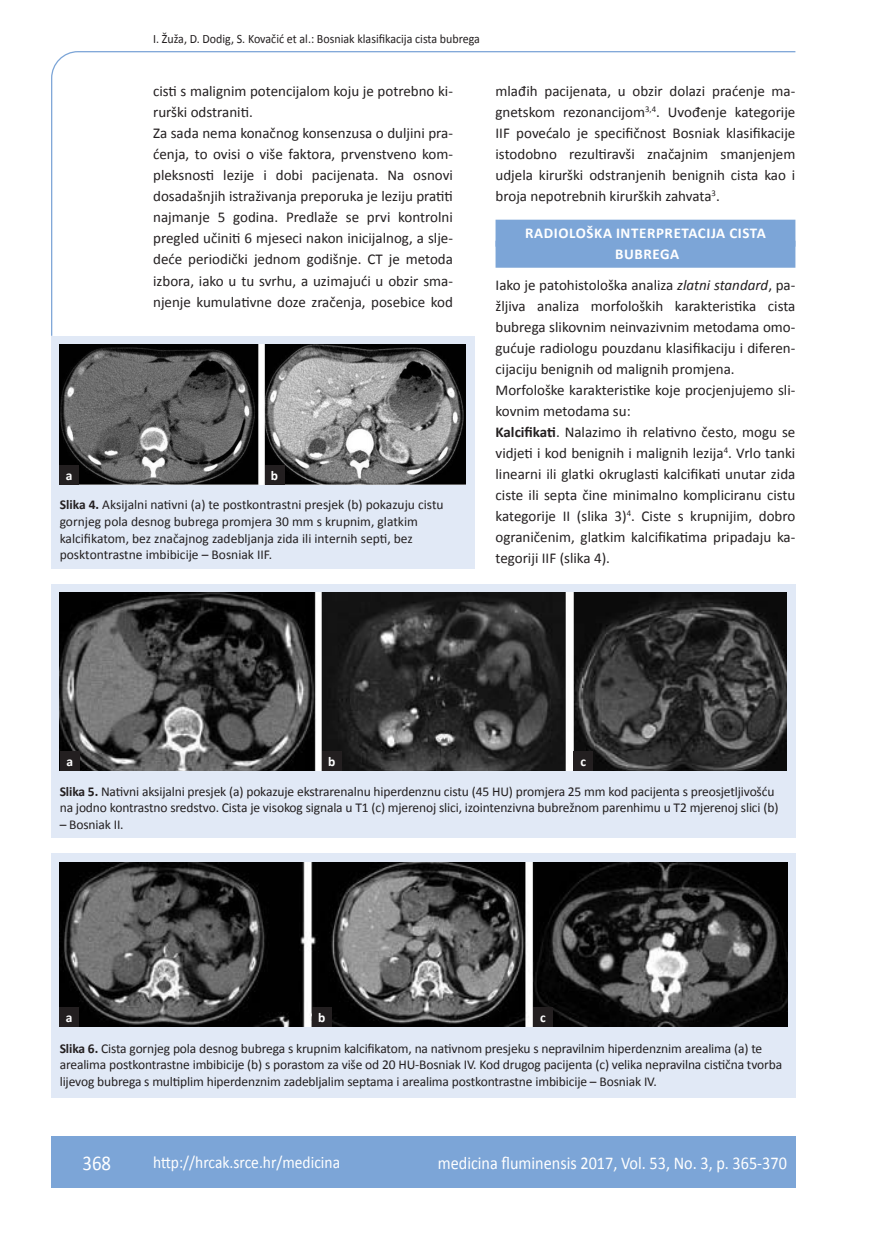
<style>
.page{position:relative;width:872px;height:1234px;background:#fff}
.page>*{position:absolute;margin:0;border:0;box-sizing:border-box;transform-origin:0 0}
.t1{font:21px "Calibri";color:#fff;scale:.9 1}
.t2{font:18px "Calibri";color:#fff;scale:.9 1}
.t3{font:17.25px "Calibri";color:#fff;scale:.9 1}
.t4{font:15px/21px "Calibri";color:#231f20}
.t5{font:700 15px/21px "Calibri";letter-spacing:.04em;color:#fff;text-align:center}
.t6{font:13.5px/16.5px "Calibri";letter-spacing:-.01em;color:#231f20}
.t7{font:700 13.5px "Calibri";color:#fff}
.t8{font:12.75px "Calibri";color:#231f20;scale:.94 1}
.s1{font-style:italic}
.s2{font-weight:700}
</style>
<div class="page">
<svg style="left:51px;top:51px;width:745px;height:286px"></svg>
<div style="left:51px;top:1135px;width:744px;height:51px;background:#7ca5d7"></div>
<div style="left:495px;top:220px;width:300px;height:27px;background:#7ca5d7"></div>
<div style="left:495px;top:241px;width:300px;height:27px;background:#7ca5d7"></div>
<div style="left:51px;top:336px;width:423px;height:233px;background:#e1e9f6"></div>
<img style="left:60px;top:344px;width:406px;height:140px">
<div style="left:51px;top:584px;width:744px;height:253px;background:#e1e9f6"></div>
<img style="left:60px;top:592px;width:726px;height:178px">
<div style="left:51px;top:853px;width:744px;height:244px;background:#e1e9f6"></div>
<img style="left:60px;top:862px;width:727px;height:164px">
<div style="left:60px;top:465px;width:19px;height:19px;background:#231f20"></div>
<div style="left:265px;top:465px;width:19px;height:19px;background:#231f20"></div>
<div style="left:60px;top:751px;width:20px;height:19px;background:#231f20"></div>
<div style="left:322px;top:751px;width:19px;height:19px;background:#231f20"></div>
<div style="left:573px;top:751px;width:20px;height:19px;background:#231f20"></div>
<div style="left:60px;top:1007px;width:19px;height:19px;background:#231f20"></div>
<div style="left:312px;top:1007px;width:19px;height:19px;background:#231f20"></div>
<div style="left:533px;top:1007px;width:19px;height:19px;background:#231f20"></div>
<p class="t8" style="left:153px;top:30px;width:349px">I. Žuža, D. Dodig, S. Kovačić et al.: Bosniak klasifikacija cista bubrega</p>
<p class="t4" style="left:153px;top:80px;width:301px">cisti s malignim potencijalom koju je potrebno ki&shy;rurški odstraniti.<br>Za sada nema konačnog konsenzusa o duljini pra&shy;ćenja, to ovisi o više faktora, prvenstveno kom&shy;pleksnosti lezije i dobi pacijenata. Na osnovi dosadašnjih istraživanja preporuka je leziju pratiti najmanje 5 godina. Predlaže se prvi kontrolni pregled učiniti 6 mjeseci nakon inicijalnog, a slje&shy;deće periodički jednom godišnje. CT je metoda izbora, iako u tu svrhu, a uzimajući u obzir sma&shy;njenje kumulativne doze zračenja, posebice kod</p>
<p class="t4" style="left:495px;top:80px;width:301px;text-align:justify">mlađih pacijenata, u obzir dolazi praćenje ma&shy;gnetskom rezonancijom<sup>3,4</sup>. Uvođenje kategorije IIF povećalo je specifičnost Bosniak klasifikacije istodobno rezultiravši značajnim smanjenjem udjela kirurški odstranjenih benignih cista kao i broja nepotrebnih kirurških zahvata<sup>3</sup>.</p>
<p class="t5" style="left:525px;top:222px;width:242px">RADIOLOŠKA INTERPRETACIJA CISTA<br>BUBREGA</p>
<p class="t4" style="left:495px;top:274px;width:301px">Iako je patohistološka analiza <span class="s1">zlatni standard</span>, pa&shy;žljiva analiza morfoloških karakteristika cista bubrega slikovnim neinvazivnim metodama omo&shy;gućuje radiologu pouzdanu klasifikaciju i diferen&shy;cijaciju benignih od malignih promjena.<br>Morfološke karakteristike koje procjenjujemo sli&shy;kovnim metodama su:<br><span class="s2">Kalcifikati</span>. Nalazimo ih relativno često, mogu se vidjeti i kod benignih i malignih lezija<sup>4</sup>. Vrlo tanki linearni ili glatki okruglasti kalcifikati unutar zida ciste ili septa čine minimalno kompliciranu cistu kategorije II (slika 3)<sup>4</sup>. Ciste s krupnijim, dobro ograničenim, glatkim kalcifikatima pripadaju ka&shy;tegoriji IIF (slika 4).</p>
<p class="t7" style="left:66px;top:467px;width:8px">a</p>
<p class="t7" style="left:271px;top:467px;width:9px">b</p>
<p class="t6" style="left:60px;top:496px;width:385px"><span class="s2">Slika 4.</span> Aksijalni nativni (a) te postkontrastni presjek (b) pokazuju cistu gornjeg pola desnog bubrega promjera 30 mm s krupnim, glatkim kalcifikatom, bez značajnog zadebljanja zida ili internih septi, bez posktontrastne imbibicije – Bosniak IIF.</p>
<p class="t7" style="left:67px;top:753px;width:8px">a</p>
<p class="t7" style="left:328px;top:753px;width:9px">b</p>
<p class="t7" style="left:580px;top:753px;width:7px">c</p>
<p class="t6" style="left:60px;top:782px;width:720px"><span class="s2">Slika 5.</span> Nativni aksijalni presjek (a) pokazuje ekstrarenalnu hiperdenznu cistu (45 HU) promjera 25 mm kod pacijenta s preosjetljivošću na jodno kontrastno sredstvo. Cista je visokog signala u T1 (c) mjerenoj slici, izointenzivna bubrežnom parenhimu u T2 mjerenoj slici (b)</p>
<p class="t6" style="left:60px;top:815px;width:65px">– Bosniak II.</p>
<p class="t7" style="left:66px;top:1009px;width:8px">a</p>
<p class="t7" style="left:318px;top:1009px;width:9px">b</p>
<p class="t7" style="left:540px;top:1009px;width:7px">c</p>
<p class="t6" style="left:60px;top:1038px;width:724px"><span class="s2">Slika 6.</span> Cista gornjeg pola desnog bubrega s krupnim kalcifikatom, na nativnom presjeku s nepravilnim hiperdenznim arealima (a) te arealima postkontrastne imbibicije (b) s porastom za više od 20 HU-Bosniak IV. Kod drugog pacijenta (c) velika nepravilna cistična tvorba lijevog bubrega s multiplim hiperdenznim zadebljalim septama i arealima postkontrastne imbibicije – Bosniak IV.</p>
<h1 class="t1" style="left:82px;top:1149px;width:33px">368</h1>
<p class="t3" style="left:153px;top:1150px;width:209px">http://hrcak.srce.hr/medicina</p>
<p class="t2" style="left:438px;top:1151px;width:389px">medicina fluminensis 2017, Vol. 53, No. 3, p. 365-370</p>
</div>
